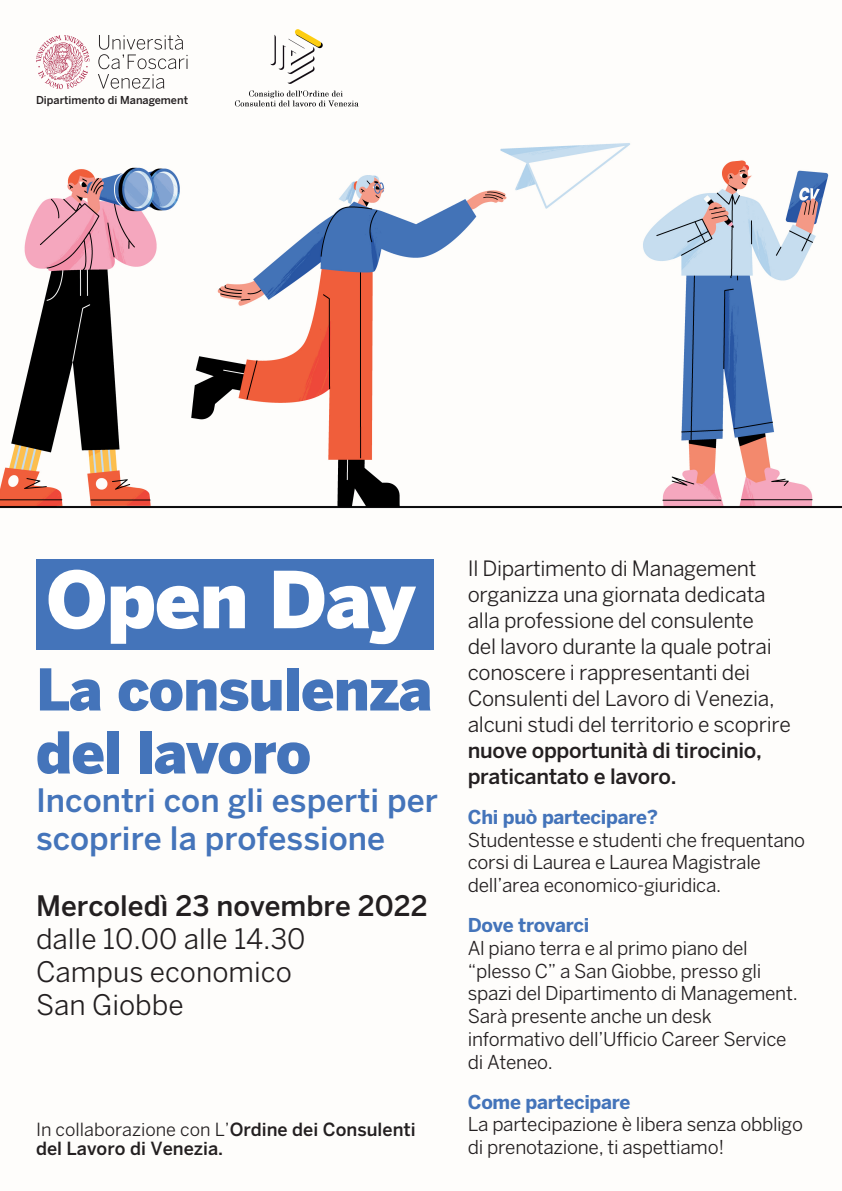
<style>
.page{position:relative;width:842px;height:1191px;background:#fff}
.page>*{position:absolute;margin:0;border:0;box-sizing:border-box;transform-origin:0 0}
.t1{font:900 77.7px "Benton Sans";letter-spacing:-.015em;color:#fff}
.t2{font:900 57px/63px "Benton Sans";letter-spacing:-.015em;color:#4474ba}
.t3{font:500 32px/38.4px "Benton Sans";color:#4474ba}
.t4{font:28px/33px "Benton Sans";color:#231f20}
.t5{font:500 28px "Benton Sans";color:#231f20}
.t6{font:21px/26px "Benton Sans";letter-spacing:-.015em;color:#231f20}
.t7{font:500 21px/26px "Benton Sans";letter-spacing:-.015em;color:#231f20}
.t8{font:19px/22.8px "Benton Sans";letter-spacing:-.015em;color:#231f20}
.t9{font:700 19px "Benton Sans";letter-spacing:-.015em;color:#4474ba}
.t10{font:500 18px/19px "Benton Sans";color:#231f20}
.t11{font:500 10.9px "Benton Sans";color:#231f20}
.s1{font-weight:400}
</style>
<div class="page">
<svg style="left:98px;top:35px;width:90px;height:54px"></svg>
<svg style="left:36px;top:35px;width:54px;height:54px"></svg>
<img style="left:234px;top:29px;width:124px;height:77px">
<img style="left:0;top:106px;width:842px;height:403px">
<div style="left:36px;top:559px;width:397px;height:91px;background:#4474ba"></div>
<p class="t11" style="left:36px;top:93px;width:154px">Dipartimento di Management</p>
<h1 class="t1" style="left:46px;top:553px;width:371px">Open Day</h1>
<h2 class="t2" style="left:36px;top:657px;width:398px">La consulenza del lavoro</h2>
<h3 class="t3" style="left:36px;top:780px;width:403px">Incontri con gli esperti per scoprire la professione</h3>
<h3 class="t5" style="left:36px;top:889px;width:393px">Mercoledì 23 novembre 2022</h3>
<h3 class="t4" style="left:36px;top:922px;width:271px">dalle 10.00 alle 14.30<br>Campus economico<br>San Giobbe</h3>
<p class="t10" style="left:36px;top:1120px;width:381px"><span class="s1">In collaborazione con L’</span>Ordine dei Consulenti del Lavoro di Venezia.</p>
<p class="t6" style="left:468px;top:555px;width:325px">Il Dipartimento di Management organizza una giornata dedicata alla professione del consulente<br>del lavoro durante la quale potrai conoscere i rappresentanti dei Consulenti del Lavoro di Venezia, alcuni studi del territorio e scoprire</p>
<p class="t7" style="left:468px;top:737px;width:296px">nuove opportunità di tirocinio, praticantato e lavoro.</p>
<p class="t9" style="left:468px;top:805px;width:192px">Chi può partecipare?</p>
<p class="t8" style="left:468px;top:828px;width:339px">Studentesse e studenti che frequentano corsi di Laurea e Laurea Magistrale dell’area economico-giuridica.</p>
<p class="t9" style="left:468px;top:913px;width:123px">Dove trovarci</p>
<p class="t8" style="left:468px;top:936px;width:331px">Al piano terra e al primo piano del “plesso C” a San Giobbe, presso gli spazi del Dipartimento di Management.<br>Sarà presente anche un desk informativo dell’Ufficio Career Service di Ateneo.</p>
<p class="t9" style="left:468px;top:1090px;width:164px">Come partecipare</p>
<p class="t8" style="left:468px;top:1113px;width:337px">La partecipazione è libera senza obbligo di prenotazione, ti aspettiamo!</p>
</div>
